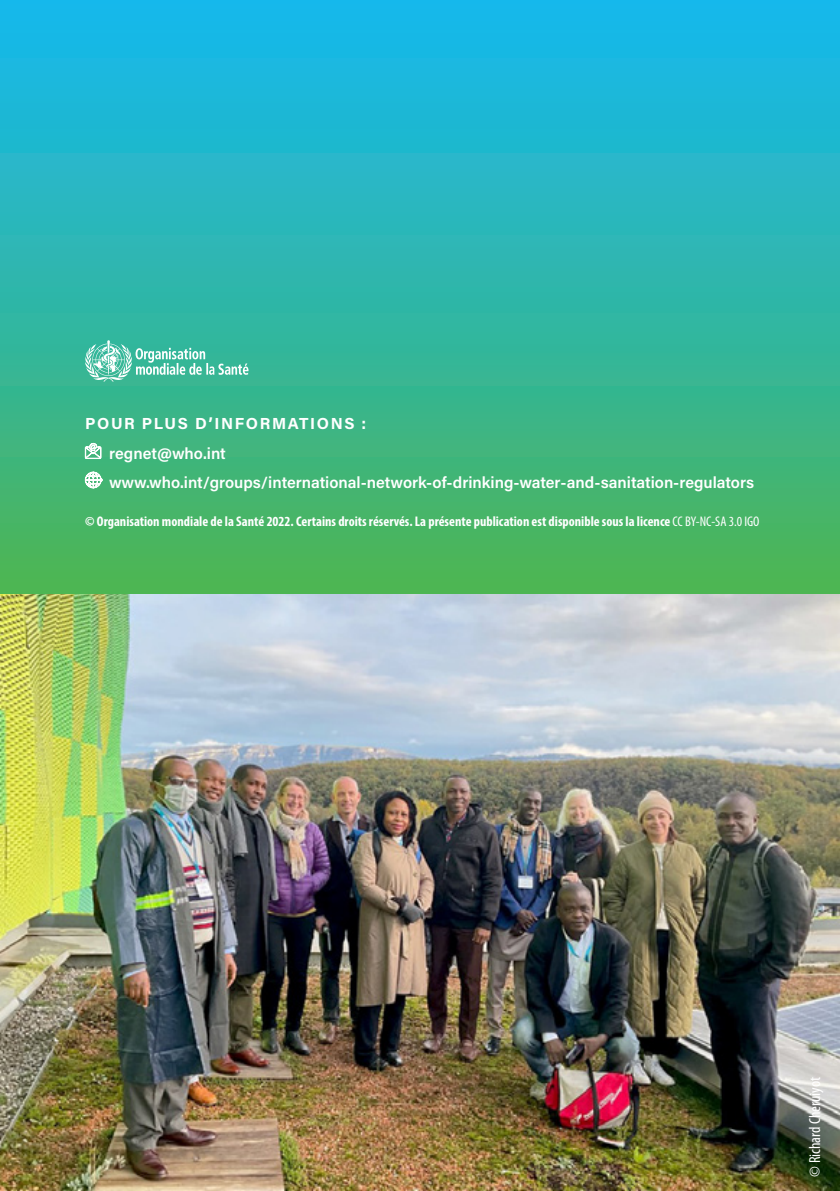
<style>
.page{position:relative;width:840px;height:1191px;background:#fff}
.page>*{position:absolute;margin:0;border:0;box-sizing:border-box;transform-origin:0 0}
.t1{font:600 16px "Acumin Pro";color:#fff}
.t2{font:700 16px "Acumin Pro";letter-spacing:.1em;color:#fff}
.Body_bullet_level_1{font:condensed 16px "Myriad Pro";color:#fff}
.t3{font:700 condensed 14px "Myriad Pro";color:#fff}
.s1{font-weight:400}
</style>
<div class="page">
<div style="left:0;top:0;width:839px;height:595px;background:linear-gradient(to bottom,#13b8f4,#4db556)"></div>
<img style="left:0;top:594px;width:839px;height:597px">
<svg style="left:85px;top:442px;width:16px;height:17px"></svg>
<svg style="left:85px;top:472px;width:18px;height:16px"></svg>
<svg style="left:84px;top:340px;width:164px;height:41px;background:#61c6ae"></svg>
<p class="t2" style="left:85px;top:412px;width:282px">POUR PLUS D’INFORMATIONS :</p>
<p class="t1" style="left:109px;top:442px;width:118px">regnet@who.int</p>
<p class="t1" style="left:109px;top:471px;width:646px">www.who.int/groups/international-network-of-drinking-water-and-sanitation-regulators</p>
<p class="t3" style="left:85px;top:512px;width:675px">© Organisation mondiale de la Santé 2022. Certains droits réservés. La présente publication est disponible sous la licence <span class="s1">CC BY-NC-SA 3.0 IGO</span></p>
<p class="Body_bullet_level_1" style="left:804px;top:1176px;width:101px;rotate:-90deg">© Richard Cheruiyot</p>
</div>
